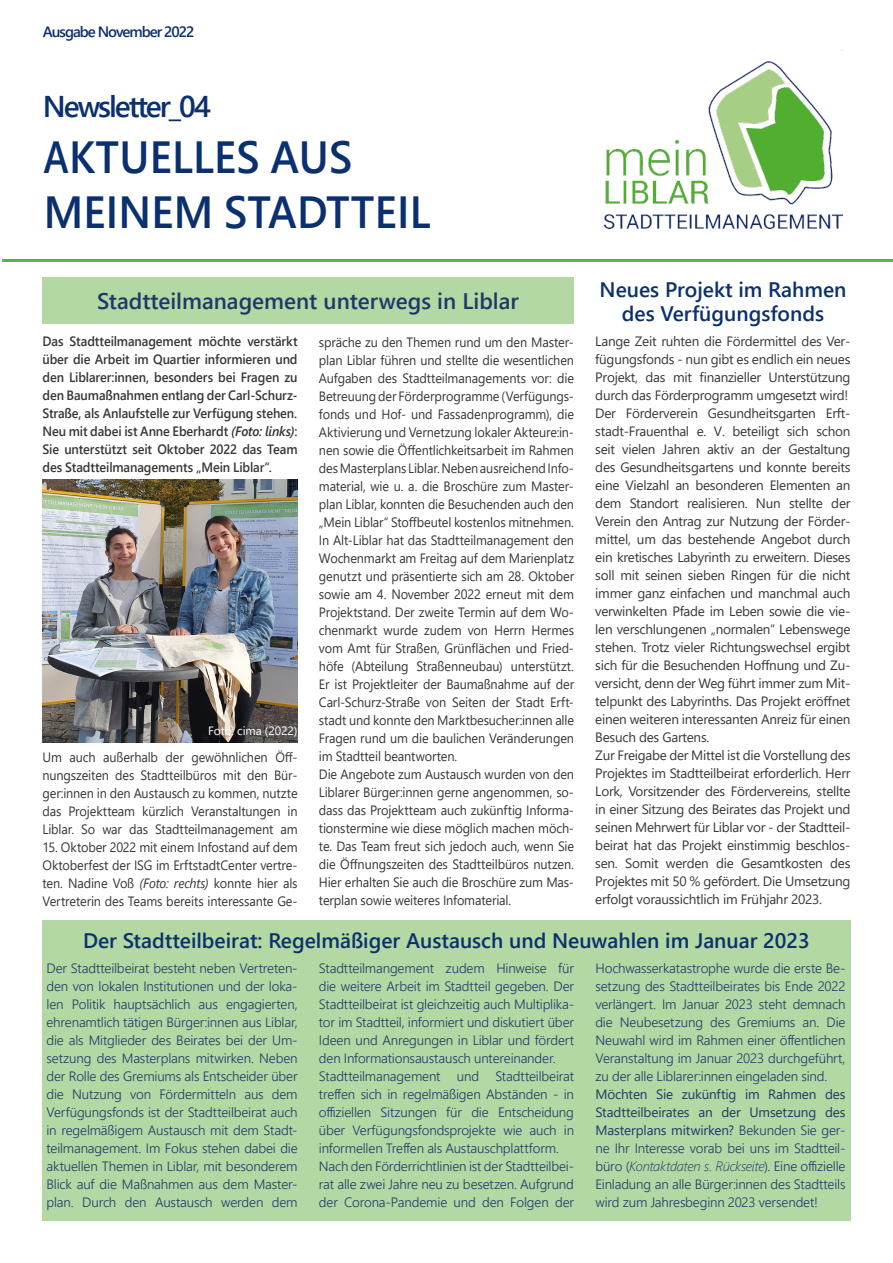
<style>
.page{position:relative;width:893px;height:1263px;background:#fff}
.page>*{position:absolute;margin:0;border:0;box-sizing:border-box;transform-origin:0 0}
.t1{font:600 45px/55.5px "Segoe UI";letter-spacing:.005em;color:#0b306f;scale:.84 1}
.t2{font:600 30px "Segoe UI";letter-spacing:-.07em;color:#0b306f}
.t3{font:600 22.5px "Segoe UI";color:#1f386b}
.t4{font:600 21px/24px "Segoe UI";color:#0b306f;text-align:center}
.t5{font:600 15px "Segoe UI";letter-spacing:-.07em;color:#0b306f}
.t6{font:300 13.5px/18px "Segoe UI";letter-spacing:-.01em;color:#1f386b;text-align:justify}
.t7{font:13.5px/18px "Segoe UI";letter-spacing:-.015em;color:#373737;text-align:justify;scale:.94 1}
.t8{font:13.5px/18px "Segoe UI";letter-spacing:-.015em;color:#373737;text-align:justify}
.t9{font:600 13.5px/18px "Segoe UI";letter-spacing:-.01em;color:#373737;text-align:justify;scale:.94 1}
.t10{font:12px "Segoe UI";letter-spacing:-.01em;color:#fff}
.s1{font-style:italic}
.s2{font-weight:400}
</style>
<div class="page">
<hr style="left:2px;top:259px;width:891px;height:3px;background:#50b648">
<img style="left:604px;top:50px;width:239px;height:179px">
<div style="left:43px;top:277px;width:531px;height:47px;background:#b3d8a3"></div>
<div style="left:42px;top:920px;width:808px;height:300px;background:#b3d8a3"></div>
<img style="left:43px;top:480px;width:255px;height:263px">
<p class="t5" style="left:43px;top:17px;width:153px">Ausgabe November 2022</p>
<p class="t2" style="left:43px;top:78px;width:170px">Newsletter_04</p>
<p class="t1" style="left:44px;top:125px;width:462px">AKTUELLES AUS<br>MEINEM STADTTEIL</p>
<p class="t3" style="left:97px;top:280px;width:423px">Stadtteilmanagement unterwegs in Liblar</p>
<p class="t9" style="left:43px;top:331px;width:273px">Das Stadtteilmanagement möchte verstärkt über die Arbeit im Quartier informieren und den Liblarer:innen, besonders bei Fragen zu den Baumaßnahmen entlang der Carl-Schurz-Straße, als Anlaufstelle zur Verfügung stehen.</p>
<p class="t9" style="left:43px;top:421px;width:273px">Neu mit dabei ist Anne Eberhardt <span class="s1">(Foto: links)</span>:<br>Sie unterstützt seit Oktober 2022 das Team des Stadtteilmanagements „Mein Liblar“.</p>
<p class="t10" style="left:208px;top:719px;width:91px">Foto: cima (2022)</p>
<p class="t7" style="left:43px;top:747px;width:273px">Um auch außerhalb der gewöhnlichen Öff&shy;nungszeiten des Stadtteilbüros mit den Bür&shy;ger:innen in den Austausch zu kommen, nutzte das Projektteam kürzlich Veranstaltungen in Liblar. So war das Stadtteilmanagement am</p>
<p class="t7" style="left:43px;top:837px;width:273px">15. Oktober 2022 mit einem Infostand auf dem Oktoberfest der ISG im ErftstadtCenter vertre&shy;ten. Nadine Voß <span class="s1">(Foto: rechts)</span> konnte hier als Vertreterin des Teams bereits interessante Ge-</p>
<p class="t7" style="left:319px;top:332px;width:273px">spräche zu den Themen rund um den Master&shy;plan Liblar führen und stellte die wesentlichen Aufgaben des Stadtteilmanagements vor: die Betreuung der Förderprogramme (Verfügungs&shy;fonds und Hof- und Fassadenprogramm), die Aktivierung und Vernetzung lokaler Akteure:in&shy;nen sowie die Öffentlichkeitsarbeit im Rahmen des Masterplans Liblar. Neben ausreichend Info&shy;material, wie u. a. die Broschüre zum Master&shy;plan Liblar, konnten die Besuchenden auch den „Mein Liblar“ Stoffbeutel kostenlos mitnehmen.</p>
<p class="t7" style="left:319px;top:530px;width:273px">In Alt-Liblar hat das Stadtteilmanagement den Wochenmarkt am Freitag auf dem Marienplatz genutzt und präsentierte sich am 28. Oktober sowie am 4. November 2022 erneut mit dem Projektstand. Der zweite Termin auf dem Wo&shy;chenmarkt wurde zudem von Herrn Hermes vom Amt für Straßen, Grünflächen und Fried&shy;höfe (Abteilung Straßenneubau) unterstützt.<br>Er ist Projektleiter der Baumaßnahme auf der Carl-Schurz-Straße von Seiten der Stadt Erft&shy;stadt und konnte den Marktbesucher:innen alle Fragen rund um die baulichen Veränderungen im Stadtteil beantworten.</p>
<p class="t7" style="left:319px;top:764px;width:273px">Die Angebote zum Austausch wurden von den Liblarer Bürger:innen gerne angenommen, so&shy;dass das Projektteam auch zukünftig Informa&shy;tionstermine wie diese möglich machen möch&shy;te. Das Team freut sich jedoch auch, wenn Sie die Öffnungszeiten des Stadtteilbüros nutzen.<br>Hier erhalten Sie auch die Broschüre zum Mas&shy;terplan sowie weiteres Infomaterial.</p>
<p class="t4" style="left:600px;top:276px;width:248px">Neues Projekt im Rahmen des Verfügungsfonds</p>
<p class="t8" style="left:595px;top:331px;width:257px">Lange Zeit ruhten die Fördermittel des Ver&shy;fügungsfonds - nun gibt es endlich ein neues Projekt, das mit finanzieller Unterstützung durch das Förderprogramm umgesetzt wird!</p>
<p class="t8" style="left:595px;top:403px;width:257px">Der Förderverein Gesundheitsgarten Erft&shy;stadt-Frauenthal e. V. beteiligt sich schon seit vielen Jahren aktiv an der Gestaltung des Gesundheitsgartens und konnte bereits eine Vielzahl an besonderen Elementen an dem Standort realisieren. Nun stellte der Verein den Antrag zur Nutzung der Förder&shy;mittel, um das bestehende Angebot durch ein kretisches Labyrinth zu erweitern. Dieses soll mit seinen sieben Ringen für die nicht immer ganz einfachen und manchmal auch verwinkelten Pfade im Leben sowie die vie&shy;len verschlungenen „normalen“ Lebenswege stehen. Trotz vieler Richtungswechsel ergibt sich für die Besuchenden Hoffnung und Zu&shy;versicht, denn der Weg führt immer zum Mit&shy;telpunkt des Labyrinths. Das Projekt eröffnet einen weiteren interessanten Anreiz für einen Besuch des Gartens.</p>
<p class="t8" style="left:595px;top:745px;width:257px">Zur Freigabe der Mittel ist die Vorstellung des Projektes im Stadtteilbeirat erforderlich. Herr Lork, Vorsitzender des Fördervereins, stellte in einer Sitzung des Beirates das Projekt und seinen Mehrwert für Liblar vor - der Stadtteil&shy;beirat hat das Projekt einstimmig beschlos&shy;sen. Somit werden die Gesamtkosten des Projektes mit 50 % gefördert. Die Umsetzung erfolgt voraussichtlich im Frühjahr 2023.</p>
<p class="t4" style="left:83px;top:926px;width:728px">Der Stadtteilbeirat: Regelmäßiger Austausch und Neuwahlen im Januar 2023</p>
<p class="t6" style="left:319px;top:958px;width:257px">Stadtteilmangement zudem Hinweise für die weitere Arbeit im Stadtteil gegeben. Der Stadtteilbeirat ist gleichzeitig auch Multiplika&shy;tor im Stadtteil, informiert und diskutiert über Ideen und Anregungen in Liblar und fördert den Informationsaustausch untereinander.</p>
<p class="t6" style="left:319px;top:1066px;width:257px">Stadtteilmanagement und Stadtteilbeirat treffen sich in regelmäßigen Abständen - in offiziellen Sitzungen für die Entscheidung über Verfügungsfondsprojekte wie auch in informellen Treffen als Austauschplattform.</p>
<p class="t6" style="left:319px;top:1156px;width:257px">Nach den Förderrichtlinien ist der Stadtteilbei&shy;rat alle zwei Jahre neu zu besetzen. Aufgrund der Corona-Pandemie und den Folgen der</p>
<p class="t6" style="left:47px;top:958px;width:253px">Der Stadtteilbeirat besteht neben Vertreten&shy;den von lokalen Institutionen und der loka&shy;len Politik hauptsächlich aus engagierten, ehrenamtlich tätigen Bürger:innen aus Liblar, die als Mitglieder des Beirates bei der Um&shy;setzung des Masterplans mitwirken. Neben der Rolle des Gremiums als Entscheider über die Nutzung von Fördermitteln aus dem Verfügungsfonds ist der Stadtteilbeirat auch in regelmäßigem Austausch mit dem Stadt&shy;teilmanagement. Im Fokus stehen dabei die aktuellen Themen in Liblar, mit besonderem Blick auf die Maßnahmen aus dem Master&shy;plan. Durch den Austausch werden dem</p>
<p class="t6" style="left:595px;top:958px;width:252px">Hochwasserkatastrophe wurde die erste Be&shy;setzung des Stadtteilbeirates bis Ende 2022 verlängert. Im Januar 2023 steht demnach die Neubesetzung des Gremiums an. Die Neuwahl wird im Rahmen einer öffentlichen Veranstaltung im Januar 2023 durchgeführt, zu der alle Liblarer:innen eingeladen sind.</p>
<p class="t6" style="left:595px;top:1084px;width:252px"><span class="s2">Möchten Sie zukünftig im Rahmen des Stadtteilbeirates an der Umsetzung des Masterplans mitwirken?</span> Bekunden Sie ger&shy;ne Ihr Interesse vorab bei uns im Stadtteil&shy;büro (<span class="s1">Kontaktdaten s. Rückseite</span>). Eine offizielle Einladung an alle Bürger:innen des Stadtteils wird zum Jahresbeginn 2023 versendet!</p>
</div>
